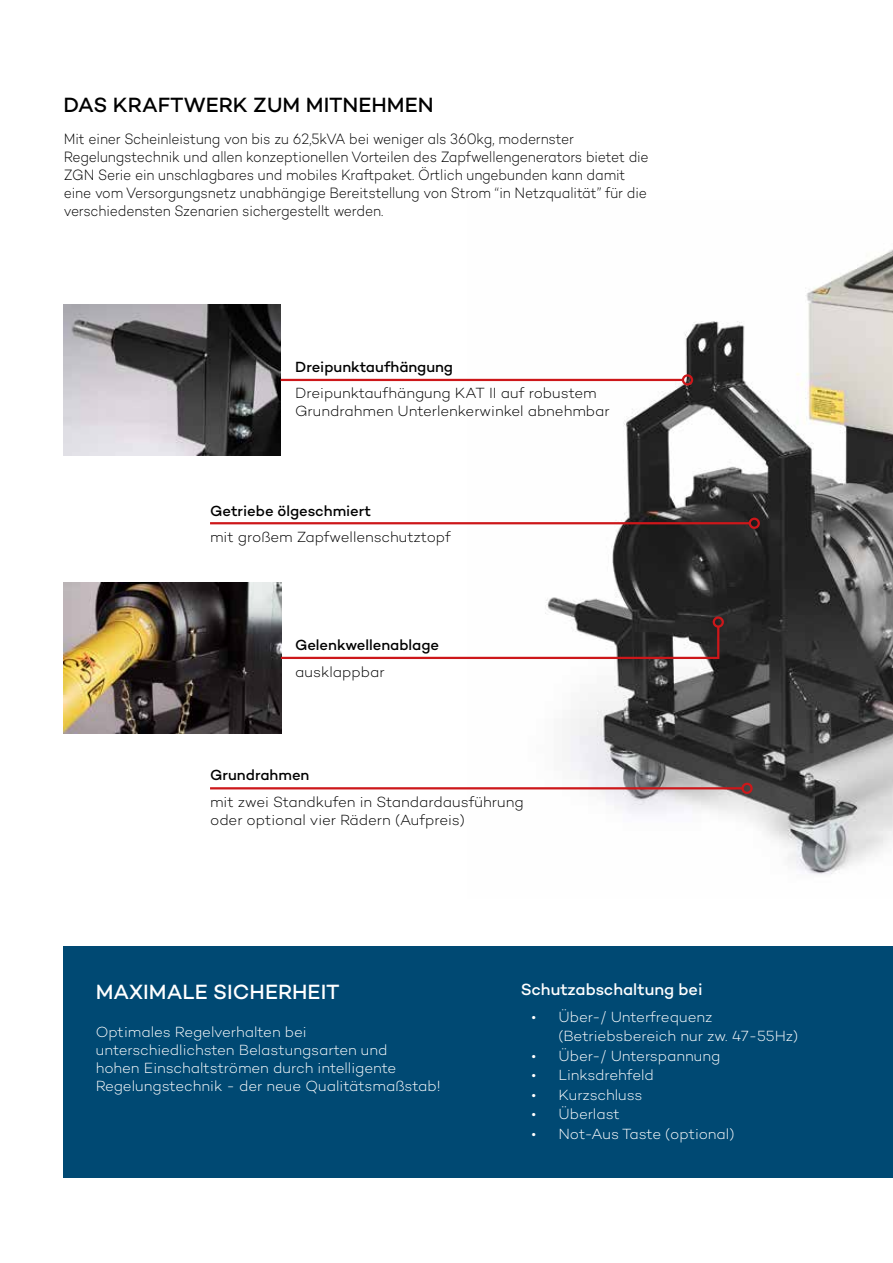
<style>
.page{position:relative;width:893px;height:1263px;background:#fff}
.page>*{position:absolute;margin:0;border:0;box-sizing:border-box;transform-origin:0 0}
.t1{font:500 21px "Campton";color:#000}
.t2{font:500 21px "Campton";color:#fff}
.t3{font:500 16.5px "Campton";letter-spacing:-.005em;color:#fff}
.t4{font:300 15.3px/18px "Campton";letter-spacing:-.01em;color:#000;scale:.91 1}
.t5{font:300 15px/18px "Campton";letter-spacing:-.005em;color:#fff}
.t6{font:300 15px/18px "Campton";color:#000}
.t7{font:500 15px "Campton";color:#000}
</style>
<div class="page">
<img style="left:468px;top:249px;width:425px;height:625px">
<div style="left:64px;top:946px;width:829px;height:232px;background:#004973"></div>
<img style="left:64px;top:305px;width:217px;height:150px">
<img style="left:64px;top:583px;width:217px;height:150px">
<hr style="left:281px;top:379px;width:402px;height:2px;background:#cd171a">
<div style="left:682px;top:374px;width:11px;height:12px;border:2px solid #cd171a;border-radius:50%"></div>
<hr style="left:717px;top:627px;width:2px;height:32px;background:#cd171a">
<div style="left:713px;top:616px;width:11px;height:12px;border:2px solid #cd171a;border-radius:50%"></div>
<hr style="left:281px;top:657px;width:437px;height:2px;background:#cd171a">
<hr style="left:210px;top:787px;width:532px;height:2px;background:#cd171a">
<div style="left:741px;top:783px;width:12px;height:11px;border:2px solid #cd171a;border-radius:50%"></div>
<hr style="left:210px;top:522px;width:540px;height:2px;background:#cd171a">
<div style="left:749px;top:518px;width:11px;height:11px;border:2px solid #cd171a;border-radius:50%"></div>
<h1 class="t1" style="left:64px;top:91px;width:372px">DAS KRAFTWERK ZUM MITNEHMEN</h1>
<p class="t4" style="left:64px;top:130px;width:644px">Mit einer Scheinleistung von bis zu 62,5kVA bei weniger als 360kg, modernster Regelungstechnik und allen konzeptionellen Vorteilen des Zapfwellengenerators bietet die ZGN Serie ein unschlagbares und mobiles Kraftpaket. Örtlich ungebunden kann damit eine vom Versorgungsnetz unabhängige Bereitstellung von Strom “in Netzqualität” für die verschiedensten Szenarien sichergestellt werden.</p>
<p class="t7" style="left:295px;top:357px;width:160px">Dreipunktaufhängung</p>
<p class="t6" style="left:295px;top:384px;width:316px">Dreipunktaufhängung KAT II auf robustem<br>Grundrahmen Unterlenkerwinkel abnehmbar</p>
<p class="t7" style="left:210px;top:501px;width:163px">Getriebe ölgeschmiert</p>
<p class="t6" style="left:210px;top:528px;width:242px">mit großem Zapfwellenschutztopf</p>
<p class="t7" style="left:295px;top:636px;width:145px">Gelenkwellenablage</p>
<p class="t6" style="left:295px;top:663px;width:91px">ausklappbar</p>
<p class="t7" style="left:210px;top:765px;width:101px">Grundrahmen</p>
<p class="t6" style="left:210px;top:792px;width:315px">mit zwei Standkufen in Standardausführung oder optional vier Rädern (Aufpreis)</p>
<h1 class="t2" style="left:96px;top:978px;width:245px">MAXIMALE SICHERHEIT</h1>
<p class="t5" style="left:96px;top:1022px;width:346px">Optimales Regelverhalten bei unterschiedlichsten Belastungsarten und<br>hohen Einschaltströmen durch intelligente Regelungstechnik - der neue Qualitätsmaßstab!</p>
<p class="t3" style="left:521px;top:979px;width:183px">Schutzabschaltung bei</p>
<p class="t5" style="left:558px;top:1007px;width:242px;line-height:19.5px;text-indent:-27px">• Über-/ Unterfrequenz (Betriebsbereich nur zw. 47-55Hz)</p>
<p class="t5" style="left:531px;top:1046px;width:190px">• Über-/ Unterspannung</p>
<p class="t5" style="left:531px;top:1066px;width:124px">• Linksdrehfeld</p>
<p class="t5" style="left:531px;top:1085px;width:113px">• Kurzschluss</p>
<p class="t5" style="left:531px;top:1105px;width:90px">• Überlast</p>
<p class="t5" style="left:531px;top:1124px;width:205px">• Not-Aus Taste (optional)</p>
</div>
